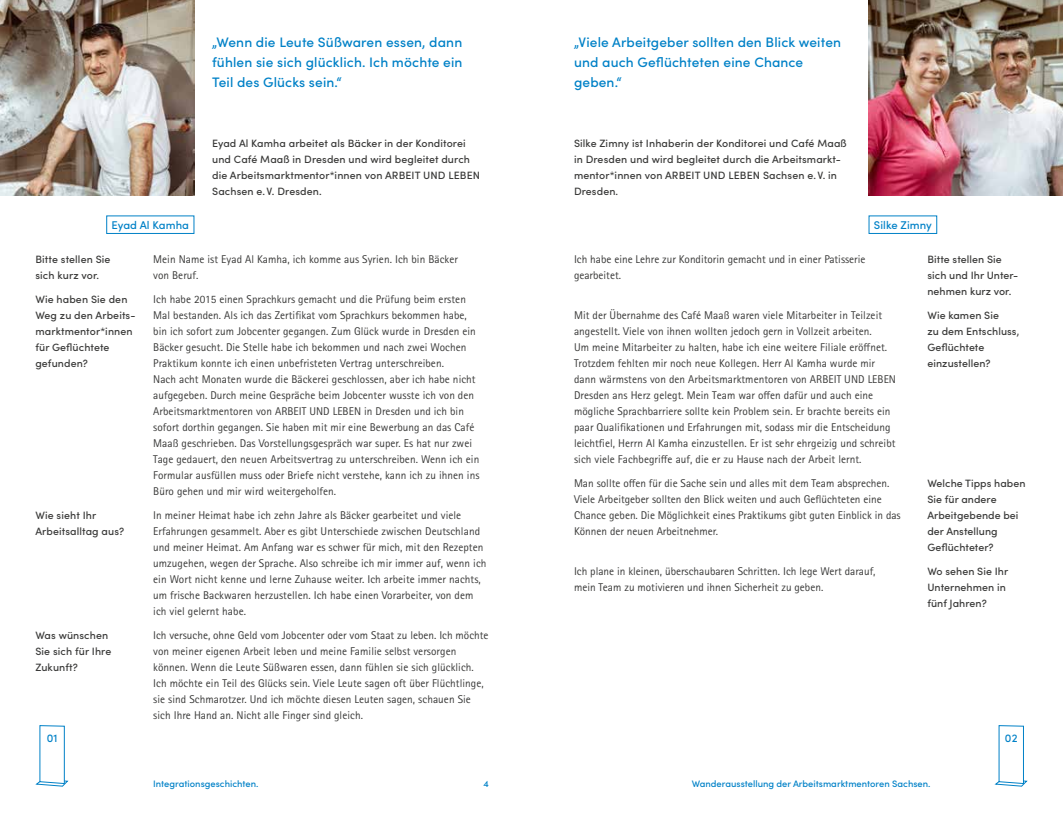
<style>
.page{position:relative;width:1063px;height:815px;background:#fff}
.page>*{position:absolute;margin:0;border:0;box-sizing:border-box;transform-origin:0 0}
.t1{font:500 13.75px/20px "Sofia Pro";letter-spacing:.01em;color:#0081c7}
.t2{font:11.25px/16px "Rotis Sans Serif Pro";letter-spacing:.005em;color:#3a3a39}
.t3{font:500 11.25px "Sofia Pro";letter-spacing:.005em;color:#0081c7}
.t4{font:500 10.62px/16px "Sofia Pro";letter-spacing:.01em;color:#3a3a39}
.t5{font:500 9.38px "Sofia Pro";color:#0081c7}
</style>
<div class="page">
<img style="left:869px;top:0;width:194px;height:195px">
<div style="left:869px;top:215px;width:68px;height:19px;border:1px solid #0081c7"></div>
<img style="left:0;top:0;width:194px;height:195px">
<div style="left:106px;top:215px;width:88px;height:19px;border:1px solid #0081c7"></div>
<svg style="left:35px;top:725px;width:34px;height:62px"></svg>
<svg style="left:994px;top:725px;width:34px;height:62px"></svg>
<p class="t1" style="left:212px;top:32px;width:252px;text-align:justify">„Wenn die Leute Süßwaren essen, dann fühlen sie sich glücklich. Ich möchte ein Teil des Glücks sein.“</p>
<p class="t1" style="left:574px;top:32px;width:269px">„Viele Arbeitgeber sollten den Blick weiten und auch Geflüchteten eine Chance geben.“</p>
<p class="t4" style="left:212px;top:135px;width:269px">Eyad Al Kamha arbeitet als Bäcker in der Konditorei und Café Maaß in Dresden und wird begleitet durch die Arbeitsmarktmentor*innen von ARBEIT UND LEBEN Sachsen e.V. Dresden.</p>
<p class="t4" style="left:574px;top:135px;width:274px">Silke Zimny ist Inhaberin der Konditorei und Café Maaß in Dresden und wird begleitet durch die Arbeitsmarkt&shy;mentor*innen von ARBEIT UND LEBEN Sachsen e.V. in Dresden.</p>
<p class="t3" style="left:112px;top:216px;width:79px">Eyad Al Kamha</p>
<p class="t3" style="left:874px;top:216px;width:59px">Silke Zimny</p>
<p class="t4" style="left:35px;top:251px;width:77px">Bitte stellen Sie sich kurz vor.</p>
<p class="t4" style="left:35px;top:291px;width:102px">Wie haben Sie den<br>Weg zu den Arbeits&shy;marktmentor*innen für Geflüchtete gefunden?</p>
<p class="t4" style="left:35px;top:507px;width:90px">Wie sieht Ihr<br>Arbeitsalltag aus?</p>
<p class="t4" style="left:35px;top:627px;width:77px">Was wünschen<br>Sie sich für Ihre<br>Zukunft?</p>
<p class="t2" style="left:153px;top:252px;width:306px">Mein Name ist Eyad Al Kamha, ich komme aus Syrien. Ich bin Bäcker von Beruf.</p>
<p class="t2" style="left:153px;top:292px;width:328px">Ich habe 2015 einen Sprachkurs gemacht und die Prüfung beim ersten Mal bestanden. Als ich das Zertifikat vom Sprachkurs bekommen habe, bin ich sofort zum Jobcenter gegangen. Zum Glück wurde in Dresden ein Bäcker gesucht. Die Stelle habe ich bekommen und nach zwei Wochen Praktikum konnte ich einen unbefristeten Vertrag unterschreiben.<br>Nach acht Monaten wurde die Bäckerei geschlossen, aber ich habe nicht aufgegeben. Durch meine Gespräche beim Jobcenter wusste ich von den Arbeitsmarktmentoren von ARBEIT UND LEBEN in Dresden und ich bin sofort dorthin gegangen. Sie haben mit mir eine Bewerbung an das Café Maaß geschrieben. Das Vorstellungsgespräch war super. Es hat nur zwei Tage gedauert, den neuen Arbeitsvertrag zu unterschreiben. Wenn ich ein Formular ausfüllen muss oder Briefe nicht verstehe, kann ich zu ihnen ins Büro gehen und mir wird weitergeholfen.</p>
<p class="t2" style="left:153px;top:508px;width:335px">In meiner Heimat habe ich zehn Jahre als Bäcker gearbeitet und viele Erfahrungen gesammelt. Aber es gibt Unterschiede zwischen Deutschland und meiner Heimat. Am Anfang war es schwer für mich, mit den Rezepten umzugehen, wegen der Sprache. Also schreibe ich mir immer auf, wenn ich ein Wort nicht kenne und lerne Zuhause weiter. Ich arbeite immer nachts, um frische Backwaren herzustellen. Ich habe einen Vorarbeiter, von dem ich viel gelernt habe.</p>
<p class="t2" style="left:153px;top:628px;width:337px">Ich versuche, ohne Geld vom Jobcenter oder vom Staat zu leben. Ich möchte von meiner eigenen Arbeit leben und meine Familie selbst versorgen können. Wenn die Leute Süßwaren essen, dann fühlen sie sich glücklich.<br>Ich möchte ein Teil des Glücks sein. Viele Leute sagen oft über Flüchtlinge, sie sind Schmarotzer. Und ich möchte diesen Leuten sagen, schauen Sie sich Ihre Hand an. Nicht alle Finger sind gleich.</p>
<p class="t2" style="left:574px;top:252px;width:293px">Ich habe eine Lehre zur Konditorin gemacht und in einer Patisserie gearbeitet.</p>
<p class="t2" style="left:574px;top:308px;width:324px">Mit der Übernahme des Café Maaß waren viele Mitarbeiter in Teilzeit angestellt. Viele von ihnen wollten jedoch gern in Vollzeit arbeiten.<br>Um meine Mitarbeiter zu halten, habe ich eine weitere Filiale eröffnet.<br>Trotzdem fehlten mir noch neue Kollegen. Herr Al Kamha wurde mir dann wärmstens von den Arbeitsmarktmentoren von ARBEIT UND LEBEN Dresden ans Herz gelegt. Mein Team war offen dafür und auch eine mögliche Sprachbarriere sollte kein Problem sein. Er brachte bereits ein paar Qualifikationen und Erfahrungen mit, sodass mir die Entscheidung leichtfiel, Herrn Al Kamha einzustellen. Er ist sehr ehrgeizig und schreibt sich viele Fachbegriffe auf, die er zu Hause nach der Arbeit lernt.</p>
<p class="t2" style="left:574px;top:476px;width:328px">Man sollte offen für die Sache sein und alles mit dem Team absprechen.<br>Viele Arbeitgeber sollten den Blick weiten und auch Geflüchteten eine Chance geben. Die Möglichkeit eines Praktikums gibt guten Einblick in das Können der neuen Arbeitnehmer.</p>
<p class="t2" style="left:574px;top:564px;width:303px">Ich plane in kleinen, überschaubaren Schritten. Ich lege Wert darauf, mein Team zu motivieren und ihnen Sicherheit zu geben.</p>
<p class="t4" style="left:927px;top:251px;width:92px">Bitte stellen Sie sich und Ihr Unter&shy;nehmen kurz vor.</p>
<p class="t4" style="left:927px;top:307px;width:93px">Wie kamen Sie<br>zu dem Entschluss,<br>Geflüchtete einzustellen?</p>
<p class="t4" style="left:927px;top:475px;width:100px">Welche Tipps haben<br>Sie für andere<br>Arbeitgebende bei der Anstellung<br>Geflüchteter?</p>
<p class="t4" style="left:927px;top:563px;width:82px">Wo sehen Sie Ihr<br>Unternehmen in fünf Jahren?</p>
<p class="t3" style="left:47px;top:730px;width:12px">01</p>
<p class="t3" style="left:1005px;top:730px;width:14px">02</p>
<p class="t5" style="left:153px;top:776px;width:107px">Integrationsgeschichten.</p>
<p class="t5" style="left:484px;top:776px;width:7px">4</p>
<p class="t5" style="left:692px;top:776px;width:240px">Wanderausstellung der Arbeitsmarktmentoren Sachsen.</p>
</div>
